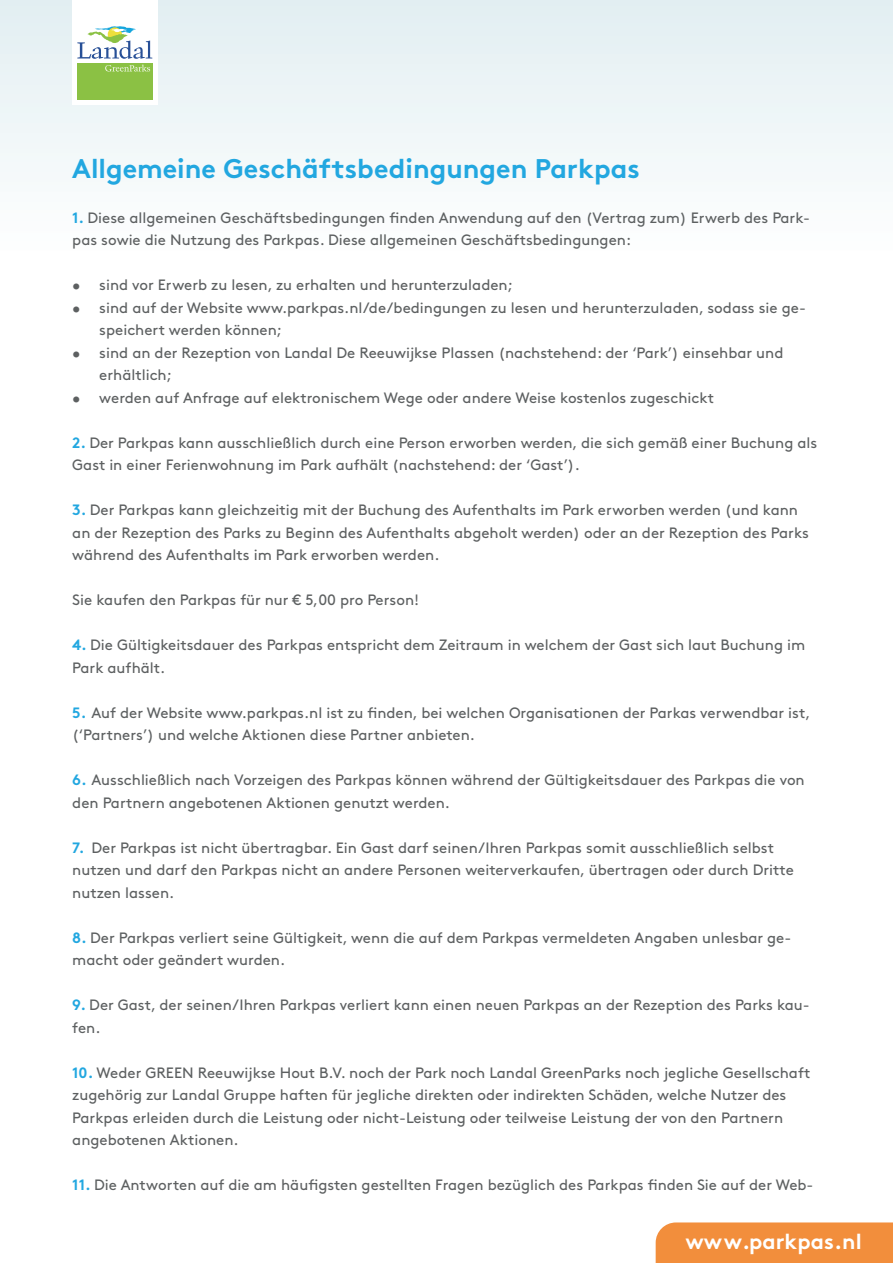
<style>
.page{position:relative;width:893px;height:1263px;background:#fff}
.page>*{position:absolute;margin:0;border:0;box-sizing:border-box;transform-origin:0 0}
.t1{font:700 27px "Brown Std";color:#22a7e0}
.t2{font:700 21.6px "Brown Std";color:#fff}
.t3{font:15px/22.5px "Brown Std";color:#5d6061}
.s1{font-weight:700;color:#22a7e0}
</style>
<div class="page">
<div style="left:77px;top:63px;width:75px;height:36px;background:#8bc144"></div>
<svg style="left:105px;top:65px;width:45px;height:7px"></svg>
<svg style="left:77px;top:26px;width:75px;height:33px"></svg>
<div style="left:656px;top:1222px;width:237px;height:41px;background:#f28e3c"></div>
<h1 class="t1" style="left:72px;top:152px;width:569px">Allgemeine Geschäftsbedingungen Parkpas</h1>
<p class="t3" style="left:72px;top:206px;width:739px"><span class="s1">1.</span> Diese allgemeinen Geschäftsbedingungen finden Anwendung auf den (Vertrag zum) Erwerb des Park&shy;pas sowie die Nutzung des Parkpas. Diese allgemeinen Geschäftsbedingungen:</p>
<p class="t3" style="left:72px;top:274px;width:442px">• sind vor Erwerb zu lesen, zu erhalten und herunterzuladen;</p>
<p class="t3" style="left:99px;top:296px;width:708px;text-indent:-27px">• sind auf der Website www.parkpas.nl/de/bedingungen zu lesen und herunterzuladen, sodass sie ge&shy;speichert werden können;</p>
<p class="t3" style="left:99px;top:341px;width:686px;text-indent:-27px">• sind an der Rezeption von Landal De Reeuwijkse Plassen (nachstehend: der ‘Park’) einsehbar und erhältlich;</p>
<p class="t3" style="left:72px;top:386px;width:643px">• werden auf Anfrage auf elektronischem Wege oder andere Weise kostenlos zugeschickt</p>
<p class="t3" style="left:72px;top:431px;width:747px"><span class="s1">2.</span> Der Parkpas kann ausschließlich durch eine Person erworben werden, die sich gemäß einer Buchung als<br>Gast in einer Ferienwohnung im Park aufhält (nachstehend: der ‘Gast’).</p>
<p class="t3" style="left:72px;top:499px;width:738px"><span class="s1">3.</span> Der Parkpas kann gleichzeitig mit der Buchung des Aufenthalts im Park erworben werden (und kann an der Rezeption des Parks zu Beginn des Aufenthalts abgeholt werden) oder an der Rezeption des Parks während des Aufenthalts im Park erworben werden.</p>
<p class="t3" style="left:72px;top:589px;width:348px">Sie kaufen den Parkpas für nur € 5,00 pro Person!</p>
<p class="t3" style="left:72px;top:634px;width:735px"><span class="s1">4.</span> Die Gültigkeitsdauer des Parkpas entspricht dem Zeitraum in welchem der Gast sich laut Buchung im<br>Park aufhält.</p>
<p class="t3" style="left:72px;top:701px;width:740px"><span class="s1">5.</span> Auf der Website www.parkpas.nl ist zu finden, bei welchen Organisationen der Parkas verwendbar ist, (‘Partners’) und welche Aktionen diese Partner anbieten.</p>
<p class="t3" style="left:72px;top:769px;width:734px"><span class="s1">6.</span> Ausschließlich nach Vorzeigen des Parkpas können während der Gültigkeitsdauer des Parkpas die von den Partnern angebotenen Aktionen genutzt werden.</p>
<p class="t3" style="left:72px;top:836px;width:723px"><span class="s1">7.</span> Der Parkpas ist nicht übertragbar. Ein Gast darf seinen/Ihren Parkpas somit ausschließlich selbst nutzen und darf den Parkpas nicht an andere Personen weiterverkaufen, übertragen oder durch Dritte nutzen lassen.</p>
<p class="t3" style="left:72px;top:926px;width:720px"><span class="s1">8.</span> Der Parkpas verliert seine Gültigkeit, wenn die auf dem Parkpas vermeldeten Angaben unlesbar ge&shy;macht oder geändert wurden.</p>
<p class="t3" style="left:72px;top:994px;width:739px"><span class="s1">9.</span> Der Gast, der seinen/Ihren Parkpas verliert kann einen neuen Parkpas an der Rezeption des Parks kau&shy;fen.</p>
<p class="t3" style="left:72px;top:1061px;width:740px"><span class="s1">10.</span> Weder GREEN Reeuwijkse Hout B.V. noch der Park noch Landal GreenParks noch jegliche Gesellschaft zugehörig zur Landal Gruppe haften für jegliche direkten oder indirekten Schäden, welche Nutzer des Parkpas erleiden durch die Leistung oder nicht-Leistung oder teilweise Leistung der von den Partnern angebotenen Aktionen.</p>
<p class="t3" style="left:72px;top:1174px;width:743px"><span class="s1">11.</span> Die Antworten auf die am häufigsten gestellten Fragen bezüglich des Parkpas finden Sie auf der Web-</p>
<h2 class="t2" style="left:685px;top:1228px;width:178px">www.parkpas.nl</h2>
</div>
